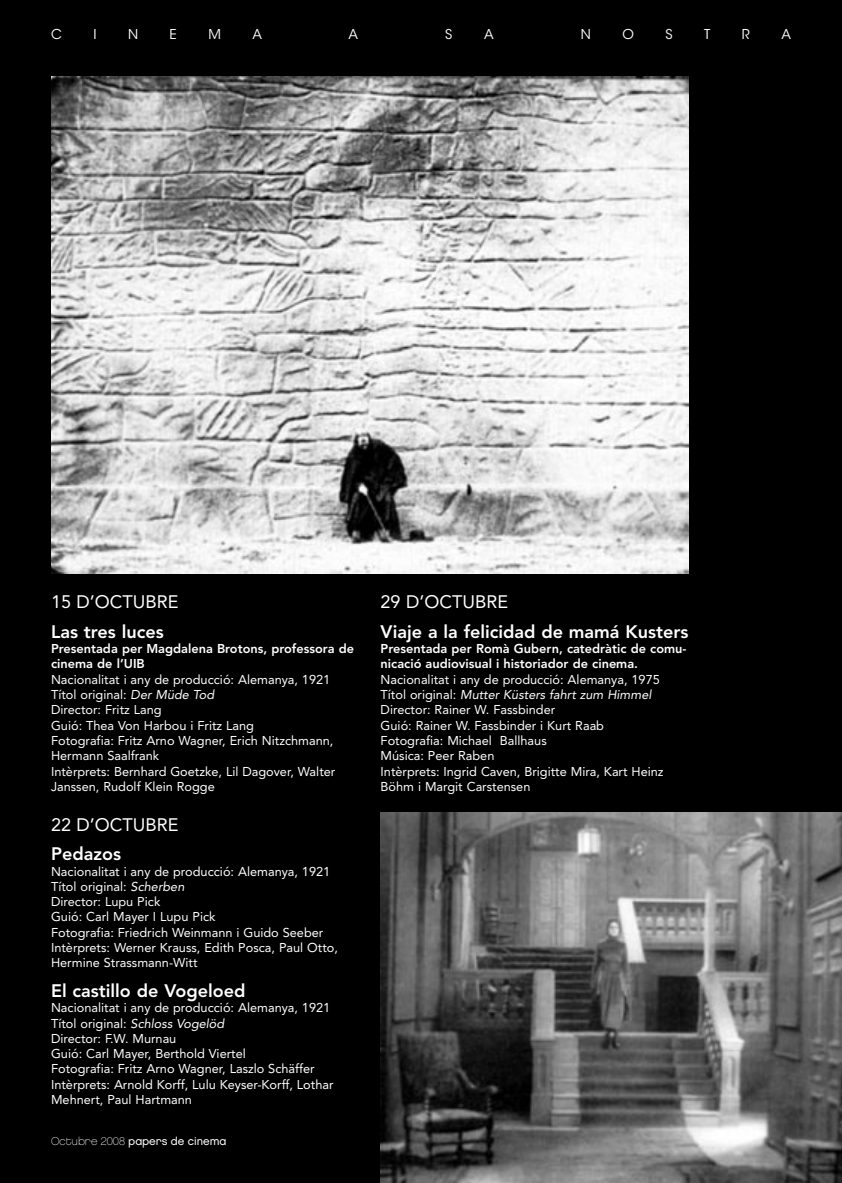
<style>
.page{position:relative;width:842px;height:1183px;background:#fff}
.page>*{position:absolute;margin:0;border:0;box-sizing:border-box;transform-origin:0 0}
.t1{font:800 18px "Avenir LT Std";color:#fff}
.t2{font:18px "Avenir LT Std";color:#fff}
.t3{font:13.5px "ITC Avant Garde Std";color:#fff}
.t4{font:12.75px/15.3px "Avenir LT Std";color:#fff}
.t5{font:800 12.75px/15.3px "Avenir LT Std";color:#fff}
.t6{font:11.25px "Chalet London Nineteen Eighty";color:#fff}
.s1{font-style:italic}
.s2{font-family:"Chalet Paris Nineteen Eighty"}
</style>
<div class="page">
<div style="left:0;top:0;width:842px;height:1182px;background:#000"></div>
<img style="left:51px;top:77px;width:638px;height:496px">
<img style="left:381px;top:812px;width:461px;height:370px">
<p class="t3" style="left:51px;top:26px;width:12px">C</p>
<p class="t3" style="left:93px;top:26px;width:5px">I</p>
<p class="t3" style="left:128px;top:26px;width:12px">N</p>
<p class="t3" style="left:170px;top:26px;width:9px">E</p>
<p class="t3" style="left:208px;top:26px;width:14px">M</p>
<p class="t3" style="left:252px;top:26px;width:11px">A</p>
<p class="t3" style="left:348px;top:26px;width:11px">A</p>
<p class="t3" style="left:445px;top:26px;width:9px">S</p>
<p class="t3" style="left:484px;top:26px;width:11px">A</p>
<p class="t3" style="left:581px;top:26px;width:12px">N</p>
<p class="t3" style="left:622px;top:26px;width:13px">O</p>
<p class="t3" style="left:665px;top:26px;width:9px">S</p>
<p class="t3" style="left:704px;top:26px;width:8px">T</p>
<p class="t3" style="left:742px;top:26px;width:9px">R</p>
<p class="t3" style="left:781px;top:26px;width:11px">A</p>
<h1 class="t2" style="left:51px;top:591px;width:57px">15 d’octubre</h1>
<h1 class="t1" style="left:51px;top:620px;width:114px">Las tres luces</h1>
<p class="t5" style="left:51px;top:641px;width:305px">Presentada per Magdalena Brotons, professora de cinema de l’UIB</p>
<p class="t4" style="left:51px;top:671px;width:286px">Nacionalitat i any de producció: Alemanya, 1921<br>Títol original: <span class="s1">Der Müde Tod<br></span>Director: Fritz Lang<br>Guió: Thea Von Harbou i Fritz Lang<br>Fotografia: Fritz Arno Wagner, Erich Nitzchmann, Hermann Saalfrank<br>Intèrprets: Bernhard Goetzke, Lil Dagover, Walter Janssen, Rudolf Klein Rogge</p>
<h1 class="t2" style="left:51px;top:813px;width:57px">22 d’octubre</h1>
<h1 class="t1" style="left:51px;top:843px;width:71px">Pedazos</h1>
<p class="t4" style="left:51px;top:863px;width:288px">Nacionalitat i any de producció: Alemanya, 1921<br>Títol original: <span class="s1">Scherben<br></span>Director: Lupu Pick<br>Guió: Carl Mayer I Lupu Pick<br>Fotografia: Friedrich Weinmann i Guido Seeber Intèrprets: Werner Krauss, Edith Posca, Paul Otto, Hermine Strassmann-Witt</p>
<h1 class="t1" style="left:51px;top:979px;width:196px">El castillo de Vogeloed</h1>
<p class="t4" style="left:51px;top:999px;width:284px">Nacionalitat i any de producció: Alemanya, 1921<br>Títol original: <span class="s1">Schloss Vogelöd<br></span>Director: F.W. Murnau<br>Guió: Carl Mayer, Berthold Viertel<br>Fotografia: Fritz Arno Wagner, Laszlo Schäffer Intèrprets: Arnold Korff, Lulu Keyser-Korff, Lothar Mehnert, Paul Hartmann</p>
<p class="t6" style="left:51px;top:1133px;width:177px"><span class="s2">Octubre 2008</span> papers de cinema</p>
<h1 class="t2" style="left:381px;top:591px;width:57px">29 d’octubre</h1>
<h1 class="t1" style="left:381px;top:620px;width:309px">Viaje a la felicidad de mamá Kusters</h1>
<p class="t5" style="left:381px;top:641px;width:307px">Presentada per Romà Gubern, catedràtic de comu&shy;nicació audiovisual i historiador de cinema.</p>
<p class="t4" style="left:381px;top:671px;width:284px">Nacionalitat i any de producció: Alemanya, 1975<br>Títol original: <span class="s1">Mutter Küsters fahrt zum Himmel </span>Director: Rainer W. Fassbinder<br>Guió: Rainer W. Fassbinder i Kurt Raab Fotografia: Michael Ballhaus<br>Música: Peer Raben<br>Intèrprets: Ingrid Caven, Brigitte Mira, Kart Heinz Böhm i Margit Carstensen</p>
</div>
